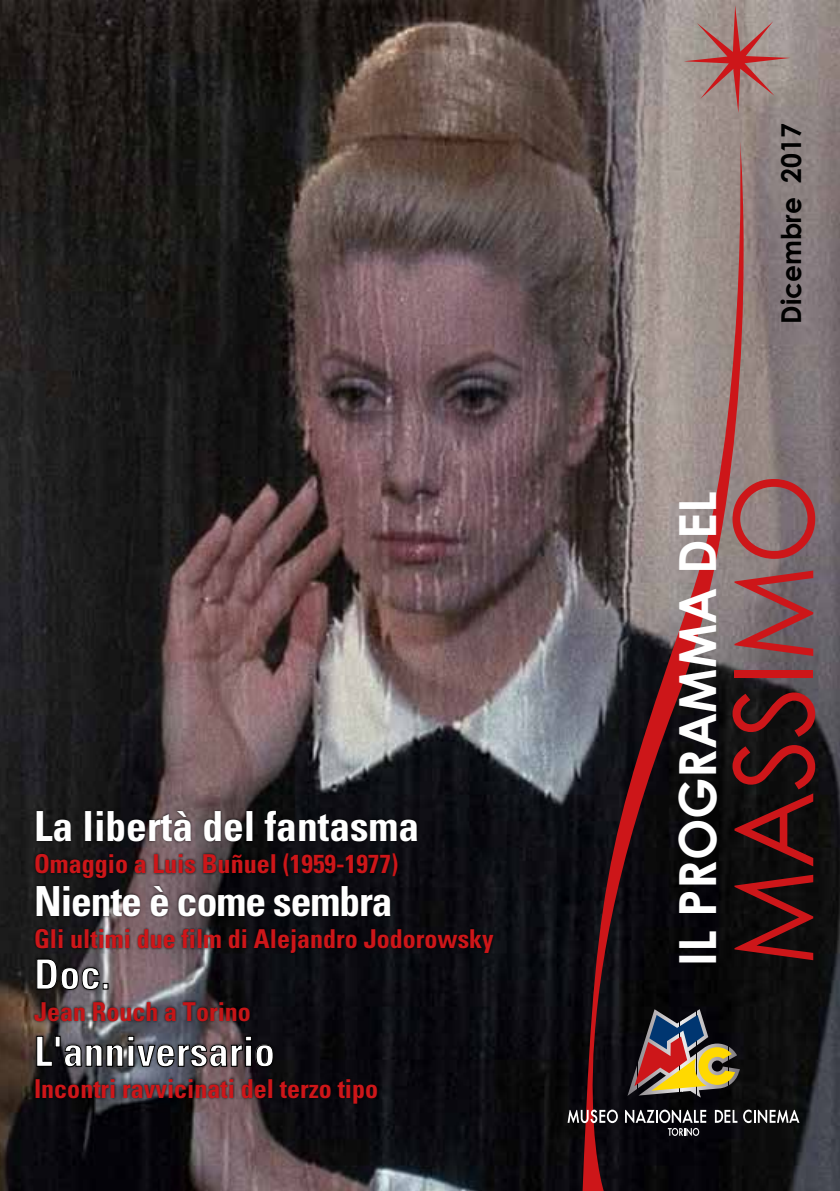
<style>
.page{position:relative;width:840px;height:1191px;background:#fff}
.page>*{position:absolute;margin:0;border:0;box-sizing:border-box;transform-origin:0 0}
.t1{font:109.6px "Century Gothic";color:#cd1619;scale:.96 1}
.t2{font:700 51.2px "Century Gothic";color:#fff;scale:.96 1}
.t3{font:700 condensed 41.4px "Univers";color:#fff}
.t4{font:700 condensed 41.4px "Univers";letter-spacing:-.025em;color:#fff}
.t5{font:700 27.4px "Century Gothic";color:#000;scale:.96 1}
.t6{font:700 condensed 26px "Univers";color:#cd1619}
.t7{font:700 condensed 26px "Univers";color:#c51517}
</style>
<div class="page">
<img style="left:0;top:0;width:839px;height:1191px">
<svg style="left:549px;top:141px;width:262px;height:1050px;background:#514445"></svg>
<svg style="left:683px;top:5px;width:106px;height:108px;background:#a78580"></svg>
<div style="left:33px;top:808px;width:386px;height:72px;background:#000;opacity:.75"></div>
<div style="left:33px;top:1033px;width:346px;height:72px;background:#000;opacity:.75"></div>
<svg style="left:36px;top:1035px;width:17px;height:32px"></svg>
<div style="left:55px;top:1036px;width:5px;height:11px;border:1px solid #000"></div>
<svg style="left:64px;top:1036px;width:210px;height:31px;background:#312f34"></svg>
<div style="left:33px;top:883px;width:462px;height:72px;background:#000;opacity:.75"></div>
<div style="left:32px;top:956px;width:219px;height:67px;background:#000;opacity:.75"></div>
<svg style="left:36px;top:958px;width:72px;height:32px;background:#2b292c"></svg>
<hr style="left:627px;top:1009px;width:1px;height:88px;background:#7c7a7f">
<hr style="left:628px;top:1009px;width:1px;height:88px;background:#7e7c81">
<hr style="left:629px;top:1009px;width:1px;height:88px;background:#817e84">
<hr style="left:630px;top:1009px;width:1px;height:88px;background:#838084">
<hr style="left:631px;top:1009px;width:1px;height:88px;background:#858287">
<hr style="left:632px;top:1009px;width:1px;height:88px;background:#878589">
<hr style="left:633px;top:1009px;width:1px;height:88px;background:#89858a">
<hr style="left:634px;top:1009px;width:1px;height:88px;background:#8d888d">
<hr style="left:635px;top:1009px;width:1px;height:88px;background:#8f8a8e">
<hr style="left:636px;top:1009px;width:1px;height:88px;background:#918d90">
<hr style="left:637px;top:1009px;width:1px;height:88px;background:#938f92">
<hr style="left:638px;top:1009px;width:1px;height:88px;background:#959195">
<hr style="left:639px;top:1009px;width:1px;height:88px;background:#979397">
<hr style="left:640px;top:1009px;width:1px;height:88px;background:#99959a">
<hr style="left:641px;top:1009px;width:1px;height:88px;background:#9a9699">
<hr style="left:642px;top:1009px;width:1px;height:88px;background:#9c999c">
<hr style="left:643px;top:1009px;width:1px;height:88px;background:#9e9a9d">
<hr style="left:644px;top:1009px;width:1px;height:88px;background:#a09ca0">
<hr style="left:645px;top:1009px;width:1px;height:88px;background:#a29ea2">
<hr style="left:646px;top:1009px;width:1px;height:88px;background:#a4a0a3">
<hr style="left:647px;top:1009px;width:1px;height:88px;background:#a8a3a6">
<hr style="left:648px;top:1009px;width:1px;height:88px;background:#aaa5a8">
<hr style="left:649px;top:1009px;width:1px;height:88px;background:#aca8ab">
<hr style="left:650px;top:1009px;width:1px;height:88px;background:#aeaaad">
<hr style="left:651px;top:1009px;width:1px;height:88px;background:#b0acae">
<hr style="left:652px;top:1009px;width:1px;height:88px;background:#b3afb1">
<hr style="left:653px;top:1009px;width:1px;height:88px;background:#b5b1b4">
<hr style="left:654px;top:1009px;width:1px;height:88px;background:#b7b2b5">
<hr style="left:655px;top:1009px;width:1px;height:88px;background:#b9b4b8">
<hr style="left:656px;top:1009px;width:1px;height:88px;background:#bbb7ba">
<hr style="left:657px;top:1009px;width:1px;height:88px;background:#bdb9bb">
<hr style="left:658px;top:1009px;width:1px;height:88px;background:#bebbbe">
<hr style="left:659px;top:1009px;width:1px;height:88px;background:#c1bec0">
<hr style="left:660px;top:1009px;width:1px;height:88px;background:#c2c0c3">
<hr style="left:661px;top:1009px;width:1px;height:88px;background:#c6c3c5">
<hr style="left:662px;top:1009px;width:1px;height:88px;background:#c8c5c6">
<hr style="left:663px;top:1009px;width:1px;height:88px;background:#cac8c9">
<hr style="left:664px;top:1009px;width:1px;height:88px;background:#cccacb">
<hr style="left:665px;top:1009px;width:1px;height:88px;background:#cecbcd">
<hr style="left:666px;top:1009px;width:1px;height:88px;background:#d0cdd0">
<hr style="left:667px;top:1009px;width:1px;height:88px;background:#d1cecf">
<hr style="left:669px;top:1009px;width:1px;height:88px;background:#d3d0d2">
<hr style="left:670px;top:1009px;width:1px;height:88px;background:#d5d3d4">
<hr style="left:671px;top:1009px;width:1px;height:88px;background:#d6d5d7">
<hr style="left:672px;top:1009px;width:1px;height:88px;background:#d8d8da">
<hr style="left:673px;top:1009px;width:1px;height:88px;background:#dbdadd">
<hr style="left:674px;top:1009px;width:1px;height:88px;background:#ddddde">
<hr style="left:675px;top:1009px;width:1px;height:88px;background:#e1e0e0">
<hr style="left:676px;top:1009px;width:1px;height:88px;background:#e2e1e2">
<hr style="left:677px;top:1009px;width:1px;height:88px;background:#e4e3e4">
<hr style="left:678px;top:1009px;width:1px;height:88px;background:#e7e6e7">
<hr style="left:679px;top:1009px;width:1px;height:88px;background:#e9e8e8">
<hr style="left:680px;top:1009px;width:1px;height:88px;background:#ebeaea">
<hr style="left:681px;top:1009px;width:1px;height:88px;background:#ededed">
<hr style="left:682px;top:1009px;width:1px;height:88px;background:#ebeaea">
<hr style="left:683px;top:1009px;width:1px;height:88px;background:#e9e8e8">
<hr style="left:684px;top:1009px;width:1px;height:88px;background:#e7e6e7">
<hr style="left:685px;top:1009px;width:1px;height:88px;background:#e5e5e5">
<hr style="left:686px;top:1009px;width:1px;height:88px;background:#e3e2e3">
<hr style="left:687px;top:1009px;width:1px;height:88px;background:#e1e0e0">
<hr style="left:689px;top:1009px;width:1px;height:88px;background:#dfdddf">
<hr style="left:690px;top:1009px;width:1px;height:88px;background:#dddbdd">
<hr style="left:691px;top:1009px;width:1px;height:88px;background:#dbd8da">
<hr style="left:692px;top:1009px;width:1px;height:88px;background:#d8d6d7">
<hr style="left:693px;top:1009px;width:1px;height:88px;background:#d6d4d5">
<hr style="left:694px;top:1009px;width:1px;height:88px;background:#d5d3d4">
<hr style="left:695px;top:1009px;width:1px;height:88px;background:#d3d0d2">
<hr style="left:696px;top:1009px;width:1px;height:88px;background:#d0cfd1">
<hr style="left:697px;top:1009px;width:1px;height:88px;background:#cecdce">
<hr style="left:698px;top:1009px;width:1px;height:88px;background:#cccacb">
<hr style="left:699px;top:1009px;width:1px;height:88px;background:#cac8ca">
<hr style="left:700px;top:1009px;width:1px;height:88px;background:#c8c5c8">
<hr style="left:701px;top:1009px;width:1px;height:88px;background:#c6c3c5">
<hr style="left:702px;top:1009px;width:1px;height:88px;background:#c4c2c4">
<hr style="left:703px;top:1009px;width:1px;height:88px;background:#c2c0c3">
<hr style="left:704px;top:1009px;width:1px;height:88px;background:#c1bec0">
<hr style="left:705px;top:1009px;width:1px;height:88px;background:#bebbbe">
<hr style="left:706px;top:1009px;width:1px;height:88px;background:#bdb9bb">
<hr style="left:707px;top:1009px;width:1px;height:88px;background:#bbb7b9">
<hr style="left:708px;top:1009px;width:1px;height:88px;background:#b9b4b8">
<hr style="left:709px;top:1009px;width:1px;height:88px;background:#b7b2b5">
<hr style="left:710px;top:1009px;width:1px;height:88px;background:#b5b1b4">
<hr style="left:711px;top:1009px;width:1px;height:88px;background:#b3afb1">
<hr style="left:712px;top:1009px;width:1px;height:88px;background:#b0adb0">
<hr style="left:713px;top:1009px;width:1px;height:88px;background:#aeaaad">
<hr style="left:714px;top:1009px;width:1px;height:88px;background:#aca8ab">
<hr style="left:715px;top:1009px;width:1px;height:88px;background:#aaa5a8">
<hr style="left:716px;top:1009px;width:1px;height:88px;background:#a8a3a6">
<hr style="left:717px;top:1009px;width:1px;height:88px;background:#a6a1a5">
<hr style="left:718px;top:1009px;width:1px;height:88px;background:#a4a0a3">
<hr style="left:719px;top:1009px;width:1px;height:88px;background:#a29ea1">
<hr style="left:720px;top:1009px;width:1px;height:88px;background:#a09c9e">
<hr style="left:722px;top:1009px;width:1px;height:88px;background:#9e9a9d">
<hr style="left:723px;top:1009px;width:1px;height:88px;background:#9c979b">
<hr style="left:724px;top:1009px;width:1px;height:88px;background:#9a9598">
<hr style="left:725px;top:1009px;width:1px;height:88px;background:#979397">
<hr style="left:726px;top:1009px;width:1px;height:88px;background:#959195">
<hr style="left:727px;top:1009px;width:1px;height:88px;background:#939095">
<hr style="left:728px;top:1009px;width:1px;height:88px;background:#918e92">
<hr style="left:729px;top:1009px;width:1px;height:88px;background:#8f8c90">
<hr style="left:730px;top:1009px;width:1px;height:88px;background:#8d8a8e">
<hr style="left:731px;top:1009px;width:1px;height:88px;background:#8b878b">
<hr style="left:732px;top:1009px;width:1px;height:88px;background:#89858a">
<hr style="left:733px;top:1009px;width:1px;height:88px;background:#878388">
<hr style="left:734px;top:1009px;width:1px;height:88px;background:#858186">
<hr style="left:735px;top:1009px;width:1px;height:88px;background:#838084">
<hr style="left:736px;top:1009px;width:1px;height:88px;background:#817e84">
<hr style="left:737px;top:1009px;width:1px;height:88px;background:#7e7c81">
<hr style="left:738px;top:1009px;width:1px;height:88px;background:#7c7a7f">
<hr style="left:739px;top:1009px;width:1px;height:88px;background:#7c7a7f">
<svg style="left:634px;top:1014px;width:100px;height:76px"></svg>
<svg style="left:567px;top:1109px;width:50px;height:14px"></svg>
<svg style="left:714px;top:1109px;width:85px;height:14px"></svg>
<svg style="left:624px;top:1109px;width:81px;height:26px;background:#444347"></svg>
<h3 class="t3" style="left:34px;top:801px;width:386px">La libertà del fantasma</h3>
<p class="t6" style="left:34px;top:847px;width:365px">Omaggio a Luis Buñuel (1959-1977)</p>
<h3 class="t4" style="left:34px;top:876px;width:360px">Niente è come sembra</h3>
<p class="t6" style="left:34px;top:922px;width:461px">Gli ultimi due film di Alejandro Jodorowsky</p>
<h3 class="t3" style="left:34px;top:949px;width:78px">Doc.</h3>
<p class="t7" style="left:34px;top:995px;width:218px">Jean Rouch a Torino</p>
<h3 class="t3" style="left:34px;top:1026px;width:242px">L'anniversario</h3>
<p class="t6" style="left:34px;top:1072px;width:345px">Incontri ravvicinati del terzo tipo</p>
<p class="t5" style="left:769px;top:323px;width:210px;rotate:-90deg">Dicembre 2017</p>
<h2 class="t2" style="left:658px;top:966px;width:495px;rotate:-90deg">IL PROGRAMMA DEL</h2>
<h1 class="t1" style="left:696px;top:966px;width:515px;rotate:-90deg">MASSIMO</h1>
</div>
